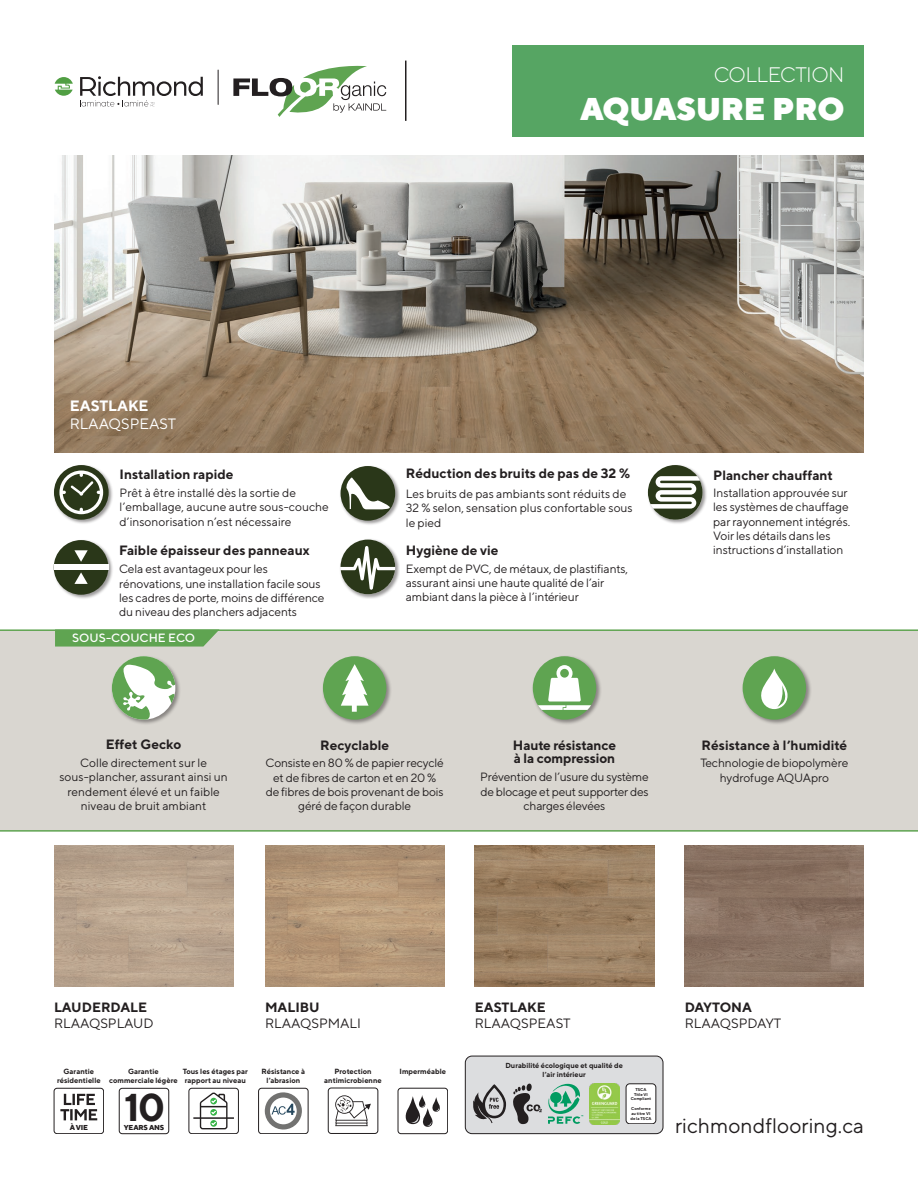
<style>
.page{position:relative;width:918px;height:1188px;background:#fff}
.page>*{position:absolute;margin:0;border:0;box-sizing:border-box;transform-origin:0 0}
.t1{font:700 38.85px "TT Norms";color:#231f20}
.t2{font:900 31.5px "TT Norms";color:#fff}
.t3{font:21px "TT Norms";color:#231f20}
.t4{font:300 21px "TT Norms";letter-spacing:-.03em;color:#fff}
.t5{font:15px "TT Norms";color:#fff}
.t6{font:700 15px "TT Norms";color:#fff}
.t7{font:700 13.5px/13.5px "TT Norms";color:#231f20}
.t8{font:13.5px/16.2px "TT Norms";color:#231f20}
.t9{font:12px/14.4px "TT Norms";letter-spacing:-.01em;color:#231f20}
.t10{font:500 12px "TT Norms";color:#fff}
.t11{font:700 7.5px "TT Norms";color:#231f20}
.t12{font:700 7.35px/8.7px "TT Norms";color:#231f20;text-align:center}
.t13{font:800 7.2px "TT Norms";letter-spacing:-.03em;color:#231f20}
.t14{font:700 4.2px/4.9px "TT Norms";color:#231f20;text-align:center}
.s1{font-weight:700}
</style>
<div class="page">
<div style="left:512px;top:45px;width:352px;height:92px;background:#56a563"></div>
<div style="left:398px;top:1088px;width:50px;height:46px;border:1px solid #231f20;border-radius:3px"></div>
<svg style="left:405px;top:1095px;width:35px;height:32px"></svg>
<div style="left:258px;top:1088px;width:50px;height:46px;border:1px solid #231f20;border-radius:3px"></div>
<svg style="left:264px;top:1092px;width:38px;height:38px"></svg>
<div style="left:189px;top:1088px;width:50px;height:46px;border:1px solid #231f20;border-radius:3px"></div>
<svg style="left:199px;top:1092px;width:29px;height:38px"></svg>
<hr style="left:193px;top:1117px;width:41px;height:2px;background:#231f20">
<div style="left:119px;top:1088px;width:50px;height:46px;border:1px solid #231f20;border-radius:3px"></div>
<svg style="left:60px;top:1094px;width:37px;height:26px"></svg>
<div style="left:54px;top:1088px;width:50px;height:46px;border:1px solid #231f20;border-radius:3px"></div>
<svg style="left:335px;top:1095px;width:36px;height:31px"></svg>
<div style="left:328px;top:1088px;width:50px;height:46px;border:1px solid #231f20;border-radius:3px"></div>
<hr style="left:405px;top:61px;width:1px;height:60px;background:#231f20">
<svg style="left:55px;top:77px;width:18px;height:19px"></svg>
<svg style="left:80px;top:76px;width:123px;height:30px"></svg>
<hr style="left:218px;top:70px;width:1px;height:34px;background:#231f20">
<svg style="left:233px;top:65px;width:153px;height:52px"></svg>
<img style="left:265px;top:846px;width:179px;height:140px">
<img style="left:54px;top:846px;width:179px;height:140px">
<img style="left:685px;top:846px;width:179px;height:140px">
<img style="left:475px;top:846px;width:179px;height:140px">
<div style="left:53px;top:464px;width:60px;height:61px;background:#231f20;opacity:.45"></div>
<svg style="left:54px;top:465px;width:55px;height:55px"></svg>
<svg style="left:59px;top:471px;width:44px;height:43px"></svg>
<div style="left:647px;top:464px;width:60px;height:61px;background:#231f20;opacity:.45"></div>
<svg style="left:648px;top:465px;width:55px;height:55px"></svg>
<div style="left:53px;top:539px;width:60px;height:61px;background:#231f20;opacity:.45"></div>
<div style="left:54px;top:540px;width:54px;height:55px;background:#2a3719;border-radius:50%"></div>
<svg style="left:74px;top:572px;width:14px;height:12px"></svg>
<svg style="left:74px;top:550px;width:14px;height:12px"></svg>
<div style="left:54px;top:564px;width:54px;height:6px;background:#fff"></div>
<div style="left:340px;top:465px;width:60px;height:61px;background:#231f20;opacity:.45"></div>
<div style="left:341px;top:466px;width:54px;height:55px;background:#2a3719;border-radius:50%"></div>
<svg style="left:346px;top:477px;width:44px;height:32px"></svg>
<div style="left:340px;top:539px;width:60px;height:60px;background:#231f20;opacity:.45"></div>
<svg style="left:341px;top:540px;width:54px;height:54px"></svg>
<div style="left:0;top:629px;width:918px;height:203px;background:#d9d6d0"></div>
<svg style="left:55px;top:629px;width:165px;height:18px"></svg>
<div style="left:111px;top:655px;width:70px;height:71px;background:#231f20;opacity:.45"></div>
<svg style="left:112px;top:656px;width:63px;height:64px"></svg>
<div style="left:322px;top:655px;width:70px;height:71px;background:#231f20;opacity:.45"></div>
<div style="left:323px;top:656px;width:63px;height:64px;background:#5fa451;border-radius:50%"></div>
<svg style="left:341px;top:664px;width:28px;height:48px"></svg>
<div style="left:741px;top:655px;width:71px;height:71px;background:#231f20;opacity:.45"></div>
<div style="left:743px;top:656px;width:63px;height:64px;background:#5fa451;border-radius:50%"></div>
<svg style="left:761px;top:669px;width:27px;height:40px"></svg>
<div style="left:532px;top:655px;width:70px;height:71px;background:#231f20;opacity:.45"></div>
<div style="left:533px;top:656px;width:63px;height:64px;background:#5fa451;border-radius:50%"></div>
<svg style="left:538px;top:665px;width:53px;height:45px"></svg>
<div style="left:553px;top:681px;width:23px;height:17px;background:#fff"></div>
<img style="left:54px;top:155px;width:810px;height:297px">
<div style="left:465px;top:1056px;width:198px;height:78px;background:#dcdddf;border-radius:7px"></div>
<div style="left:465px;top:1056px;width:198px;height:78px;border:1px solid #231f20;border-radius:7px"></div>
<svg style="left:513px;top:1084px;width:29px;height:40px"></svg>
<img style="left:589px;top:1084px;width:31px;height:40px">
<svg style="left:548px;top:1084px;width:35px;height:40px"></svg>
<div style="left:626px;top:1084px;width:30px;height:40px;background:#fff;border-radius:4px"></div>
<div style="left:626px;top:1084px;width:30px;height:40px;border:1px solid #231f20;border-radius:4px"></div>
<svg style="left:473px;top:1084px;width:33px;height:39px"></svg>
<p class="t4" style="left:714px;top:62px;width:132px">COLLECTION</p>
<p class="t2" style="left:580px;top:88px;width:266px">AQUASURE PRO</p>
<p class="t6" style="left:70px;top:397px;width:80px">EASTLAKE</p>
<p class="t5" style="left:70px;top:415px;width:108px">RLAAQSPEAST</p>
<p class="t7" style="left:120px;top:467px;width:115px">Installation rapide</p>
<p class="t9" style="left:120px;top:485px;width:211px">Prêt à être installé dès la sortie de l’emballage, aucune autre sous-couche d’insonorisation n’est nécessaire</p>
<p class="t7" style="left:119px;top:544px;width:192px">Faible épaisseur des panneaux</p>
<p class="t9" style="left:119px;top:562px;width:207px">Cela est avantageux pour les rénovations, une installation facile sous les cadres de porte, moins de différence du niveau des planchers adjacents</p>
<p class="t10" style="left:72px;top:631px;width:125px">SOUS-COUCHE ECO</p>
<p class="t7" style="left:406px;top:466px;width:226px">Réduction des bruits de pas de 32 %</p>
<p class="t9" style="left:406px;top:486px;width:228px">Les bruits de pas ambiants sont réduits de<br>32 % selon, sensation plus confortable sous le pied</p>
<p class="t7" style="left:406px;top:543px;width:94px">Hygiène de vie</p>
<p class="t9" style="left:406px;top:561px;width:224px">Exempt de PVC, de métaux, de plastifiants, assurant ainsi une haute qualité de l’air ambiant dans la pièce à l’intérieur</p>
<p class="t7" style="left:713px;top:468px;width:121px">Plancher chauffant</p>
<p class="t9" style="left:713px;top:485px;width:139px">Installation approuvée sur les systèmes de chauffage par rayonnement intégrés.<br>Voir les détails dans les instructions d’installation</p>
<p class="t7" style="left:106px;top:737px;width:77px">Effet Gecko</p>
<p class="t9" style="left:59px;top:755px;width:170px;text-align:center">Colle directement sur le sous-plancher, assurant ainsi un rendement élevé et un faible niveau de bruit ambiant</p>
<p class="t7" style="left:320px;top:738px;width:71px">Recyclable</p>
<p class="t9" style="left:266px;top:756px;width:180px;text-align:center">Consiste en 80 % de papier recyclé et de fibres de carton et en 20 % de fibres de bois provenant de bois géré de façon durable</p>
<p class="t7" style="left:513px;top:738px;width:105px">Haute résistance à la compression</p>
<p class="t9" style="left:480px;top:769px;width:170px;text-align:center">Prévention de l’usure du système de blocage et peut supporter des charges élevées</p>
<p class="t7" style="left:702px;top:738px;width:147px">Résistance à l’humidité</p>
<p class="t9" style="left:700px;top:756px;width:150px;text-align:center">Technologie de biopolymère hydrofuge AQUApro</p>
<p class="t7" style="left:54px;top:1000px;width:95px">LAUDERDALE</p>
<p class="t8" style="left:54px;top:1015px;width:101px">RLAAQSPLAUD</p>
<p class="t7" style="left:265px;top:1000px;width:56px">MALIBU</p>
<p class="t8" style="left:265px;top:1015px;width:98px">RLAAQSPMALI</p>
<p class="t11" style="left:63px;top:1067px;width:32px">Garantie</p>
<p class="t11" style="left:400px;top:1067px;width:48px">Imperméable</p>
<p class="t11" style="left:57px;top:1076px;width:45px">résidentielle</p>
<p class="t11" style="left:128px;top:1067px;width:32px">Garantie</p>
<p class="t11" style="left:109px;top:1076px;width:70px">commerciale légère</p>
<p class="t11" style="left:183px;top:1067px;width:66px">Tous les étages par</p>
<p class="t11" style="left:185px;top:1076px;width:63px">rapport au niveau</p>
<p class="t11" style="left:262px;top:1067px;width:45px">Résistance à</p>
<p class="t11" style="left:266px;top:1076px;width:35px">l’abrasion</p>
<p class="t11" style="left:334px;top:1067px;width:39px">Protection</p>
<p class="t11" style="left:324px;top:1076px;width:59px">antimicrobienne</p>
<p class="t13" style="left:70px;top:1122px;width:20px">À VIE</p>
<p class="t1" style="left:124px;top:1083px;width:43px">10</p>
<p class="t13" style="left:124px;top:1122px;width:42px">YEARS ANS</p>
<p class="t7" style="left:475px;top:1000px;width:72px">EASTLAKE</p>
<p class="t8" style="left:475px;top:1015px;width:97px">RLAAQSPEAST</p>
<p class="t12" style="left:505px;top:1061px;width:119px">Durabilité écologique et qualité de l’air intérieur</p>
<p class="t14" style="left:631px;top:1087px;width:22px">TSCA<br>Title VI<br>Compliant</p>
<p class="t14" style="left:630px;top:1106px;width:23px;text-align:left">Conforme au titre VI de la TSCA</p>
<p class="t8" style="left:685px;top:999px;width:98px"><span class="s1">DAYTONA<br></span>RLAAQSPDAYT</p>
<p class="t3" style="left:675px;top:1112px;width:191px">richmondflooring.ca</p>
</div>
